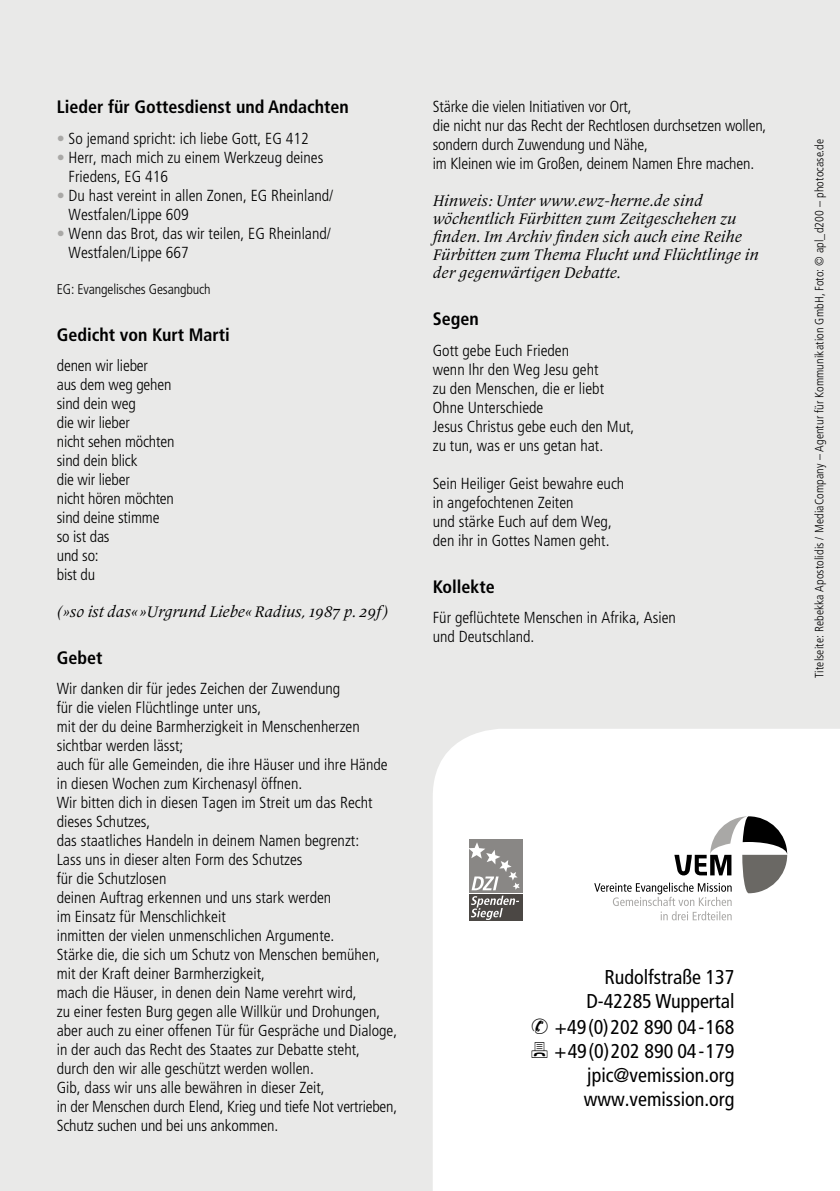
<style>
.page{position:relative;width:840px;height:1191px;background:#fff}
.page>*{position:absolute;margin:0;border:0;box-sizing:border-box;transform-origin:0 0}
.t1{font:condensed 20px/24px "Frutiger LT Pro";color:#000;text-align:right}
.t2{font:700 condensed 18px "Frutiger LT Pro";color:#000}
.t3{font:300 condensed 16px/19px "Frutiger LT Pro";color:#000}
.t4{font:italic 16px/18px "Frutiger Serif LT Pro";color:#000}
.t5{font:300 condensed 14px "Frutiger LT Pro";letter-spacing:-.01em;color:#000}
.t6{font:300 condensed 12px "Frutiger LT Pro";letter-spacing:.01em;color:#000}
.s1{color:#a9a8a6}
</style>
<div class="page">
<div style="left:0;top:0;width:839px;height:1191px;background:#e9e9e8"></div>
<div style="left:433px;top:729px;width:406px;height:462px;background:#fff"></div>
<svg style="left:594px;top:816px;width:192px;height:104px;background:#d9d8d8"></svg>
<div style="left:468px;top:839px;width:54px;height:54px;background:#898785"></div>
<div style="left:468px;top:894px;width:54px;height:27px;background:#4b4744"></div>
<svg style="left:468px;top:842px;width:51px;height:78px"></svg>
<svg style="left:531px;top:1018px;width:16px;height:16px"></svg>
<svg style="left:531px;top:1042px;width:16px;height:16px"></svg>
<p class="t2" style="left:57px;top:96px;width:293px">Lieder für Gottesdienst und Andachten</p>
<p class="t3" style="left:57px;top:129px;width:253px"><span class="s1">•</span> So jemand spricht: ich liebe Gott, EG 412</p>
<p class="t3" style="left:69px;top:148px;width:256px;text-indent:-12px"><span class="s1">•</span> Herr, mach mich zu einem Werkzeug deines<br>Friedens, EG 416</p>
<p class="t3" style="left:69px;top:186px;width:266px;text-indent:-12px"><span class="s1">•</span> Du hast vereint in allen Zonen, EG Rheinland/<br>Westfalen/Lippe 609</p>
<p class="t3" style="left:69px;top:224px;width:264px;text-indent:-12px"><span class="s1">•</span> Wenn das Brot, das wir teilen, EG Rheinland/<br>Westfalen/Lippe 667</p>
<p class="t5" style="left:57px;top:281px;width:155px">EG: Evangelisches Gesangbuch</p>
<p class="t2" style="left:57px;top:324px;width:174px">Gedicht von Kurt Marti</p>
<p class="t3" style="left:57px;top:356px;width:119px">denen wir lieber<br>aus dem weg gehen sind dein weg<br>die wir lieber<br>nicht sehen möchten sind dein blick<br>die wir lieber<br>nicht hören möchten sind deine stimme so ist das<br>und so:<br>bist du</p>
<p class="t4" style="left:57px;top:602px;width:333px">(»so ist das« »Urgrund Liebe« Radius, 1987 p. 29f)</p>
<p class="t2" style="left:57px;top:647px;width:47px">Gebet</p>
<p class="t3" style="left:57px;top:679px;width:342px">Wir danken dir für jedes Zeichen der Zuwendung<br>für die vielen Flüchtlinge unter uns,<br>mit der du deine Barmherzigkeit in Menschenherzen sichtbar werden lässt;<br>auch für alle Gemeinden, die ihre Häuser und ihre Hände in diesen Wochen zum Kirchenasyl öffnen.<br>Wir bitten dich in diesen Tagen im Streit um das Recht dieses Schutzes,<br>das staatliches Handeln in deinem Namen begrenzt:<br>Lass uns in dieser alten Form des Schutzes<br>für die Schutzlosen<br>deinen Auftrag erkennen und uns stark werden<br>im Einsatz für Menschlichkeit<br>inmitten der vielen unmenschlichen Argumente.<br>Stärke die, die sich um Schutz von Menschen bemühen, mit der Kraft deiner Barmherzigkeit,<br>mach die Häuser, in denen dein Name verehrt wird,<br>zu einer festen Burg gegen alle Willkür und Drohungen, aber auch zu einer offenen Tür für Gespräche und Dialoge, in der auch das Recht des Staates zur Debatte steht,<br>durch den wir alle geschützt werden wollen.<br>Gib, dass wir uns alle bewähren in dieser Zeit,<br>in der Menschen durch Elend, Krieg und tiefe Not vertrieben, Schutz suchen und bei uns ankommen.</p>
<p class="t3" style="left:432px;top:97px;width:335px">Stärke die vielen Initiativen vor Ort,<br>die nicht nur das Recht der Rechtlosen durchsetzen wollen, sondern durch Zuwendung und Nähe,<br>im Kleinen wie im Großen, deinem Namen Ehre machen.</p>
<p class="t4" style="left:432px;top:191px;width:327px">Hinweis: Unter www.ewz-herne.de sind wöchentlich Fürbitten zum Zeitgeschehen zu finden. Im Archiv finden sich auch eine Reihe Fürbitten zum Thema Flucht und Flüchtlinge in der gegenwärtigen Debatte.</p>
<p class="t2" style="left:432px;top:308px;width:48px">Segen</p>
<p class="t3" style="left:432px;top:341px;width:203px">Gott gebe Euch Frieden<br>wenn Ihr den Weg Jesu geht<br>zu den Menschen, die er liebt<br>Ohne Unterschiede<br>Jesus Christus gebe euch den Mut, zu tun, was er uns getan hat.</p>
<p class="t3" style="left:432px;top:474px;width:193px">Sein Heiliger Geist bewahre euch in angefochtenen Zeiten<br>und stärke Euch auf dem Weg, den ihr in Gottes Namen geht.</p>
<p class="t2" style="left:432px;top:576px;width:64px">Kollekte</p>
<p class="t3" style="left:432px;top:608px;width:244px">Für geflüchtete Menschen in Afrika, Asien und Deutschland.</p>
<p class="t1" style="left:586px;top:965px;width:149px">Rudolfstraße 137<br>D-42285 Wuppertal</p>
<p class="t1" style="left:554px;top:1015px;width:181px">+49(0)202 890 04-168 +49(0)202 890 04-179 jpic@vemission.org www.vemission.org</p>
<p class="t6" style="left:812px;top:677px;width:540px;rotate:-90deg">Titelseite: Rebekka Apostolidis / MediaCompany – Agentur für Kommunikation GmbH, Foto: © apl_d200 – photocase.de</p>
</div>
